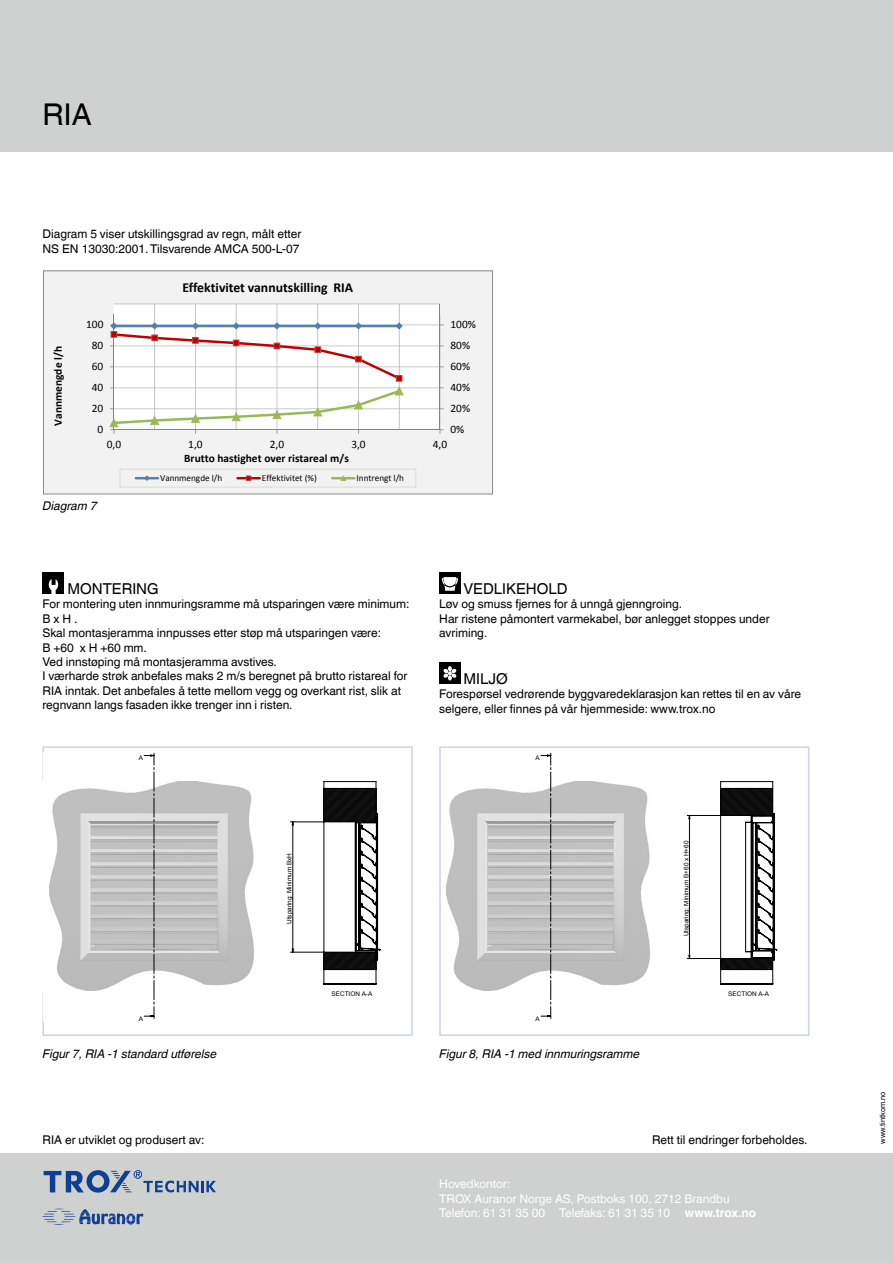
<style>
.page{position:relative;width:893px;height:1263px;background:#fff}
.page>*{position:absolute;margin:0;border:0;box-sizing:border-box;transform-origin:0 0}
.t1{font:30px "TROX Helvetica";color:#000}
.t2{font:15px "TROX Helvetica";color:#000}
.t3{font:700 13.65px "Calibri";letter-spacing:.005em;color:#000}
.t4{font:12px/14.4px "TROX Helvetica";color:#000}
.t5{font:12px/14.4px "TROX Helvetica";color:#fff}
.t6{font:italic 12px "TROX Helvetica";color:#000}
.t7{font:11.4px "Calibri";color:#000}
.t8{font:700 11.4px "Calibri";letter-spacing:.005em;color:#000}
.t9{font:9.15px "Calibri";letter-spacing:-.005em;color:#000}
.t10{font:7.5px "TROX Helvetica";color:#000}
.t11{font:6.45px "Arial";color:#000}
.s1{font-weight:700}
</style>
<div class="page">
<div style="left:0;top:1154px;width:893px;height:109px;background:#cfd0d0"></div>
<div style="left:0;top:0;width:893px;height:152px;background:#cfd0d0"></div>
<svg style="left:43px;top:1208px;width:100px;height:17px"></svg>
<svg style="left:44px;top:1170px;width:172px;height:22px"></svg>
<div style="left:439px;top:573px;width:21px;height:21px;background:#000"></div>
<svg style="left:442px;top:577px;width:16px;height:14px"></svg>
<div style="left:439px;top:663px;width:21px;height:21px;background:#000"></div>
<svg style="left:443px;top:666px;width:13px;height:14px"></svg>
<div style="left:43px;top:746px;width:370px;height:290px;border:2px solid #cad3ec"></div>
<div style="left:439px;top:746px;width:370px;height:290px;border:2px solid #cad3ec"></div>
<div style="left:43px;top:573px;width:21px;height:21px;background:#000"></div>
<svg style="left:49px;top:579px;width:9px;height:15px"></svg>
<div style="left:43px;top:752px;width:340px;height:270px;background:#fff"></div>
<img style="left:49px;top:782px;width:205px;height:208px">
<svg style="left:144px;top:753px;width:11px;height:265px"></svg>
<svg style="left:324px;top:781px;width:56px;height:203px"></svg>
<hr style="left:290px;top:822px;width:34px;height:1px;background:#000">
<hr style="left:290px;top:952px;width:34px;height:1px;background:#000">
<hr style="left:293px;top:822px;width:1px;height:130px;background:#000">
<div style="left:441px;top:752px;width:339px;height:270px;background:#fff"></div>
<img style="left:446px;top:782px;width:204px;height:208px">
<svg style="left:541px;top:753px;width:10px;height:265px"></svg>
<svg style="left:720px;top:781px;width:57px;height:203px"></svg>
<hr style="left:687px;top:815px;width:34px;height:1px;background:#000">
<hr style="left:687px;top:958px;width:34px;height:1px;background:#000">
<hr style="left:689px;top:815px;width:1px;height:143px;background:#000">
<svg style="left:43px;top:270px;width:450px;height:224px;fill:#f2f2f2"></svg>
<div style="left:64px;top:286px;width:50px;height:27px;background:#f2f2f2"></div>
<div style="left:440px;top:288px;width:47px;height:28px;background:#f2f2f2"></div>
<h1 class="t1" style="left:43px;top:97px;width:51px">RIA</h1>
<p class="t4" style="left:43px;top:227px;width:260px">Diagram 5 viser utskillingsgrad av regn, målt etter<br>NS EN 13030:2001. Tilsvarende AMCA 500-L-07</p>
<p class="t8" style="left:51px;top:426px;width:81px;rotate:-90deg">Vannmengde l/h</p>
<p class="t3" style="left:183px;top:279px;width:172px">Effektivitet vannutskilling RIA</p>
<p class="t7" style="left:86px;top:317px;width:19px">100</p>
<p class="t7" style="left:451px;top:317px;width:27px">100%</p>
<p class="t7" style="left:92px;top:338px;width:13px">80</p>
<p class="t7" style="left:451px;top:338px;width:21px">80%</p>
<p class="t7" style="left:92px;top:359px;width:13px">60</p>
<p class="t7" style="left:451px;top:359px;width:21px">60%</p>
<p class="t7" style="left:92px;top:380px;width:13px">40</p>
<p class="t7" style="left:451px;top:380px;width:21px">40%</p>
<p class="t7" style="left:92px;top:401px;width:13px">20</p>
<p class="t7" style="left:451px;top:401px;width:21px">20%</p>
<p class="t7" style="left:98px;top:422px;width:7px">0</p>
<p class="t7" style="left:451px;top:422px;width:15px">0%</p>
<p class="t7" style="left:107px;top:437px;width:16px">0,0</p>
<p class="t7" style="left:188px;top:437px;width:16px">1,0</p>
<p class="t7" style="left:270px;top:437px;width:16px">2,0</p>
<p class="t7" style="left:351px;top:437px;width:16px">3,0</p>
<p class="t7" style="left:433px;top:437px;width:16px">4,0</p>
<p class="t8" style="left:184px;top:451px;width:166px">Brutto hastighet over ristareal m/s</p>
<p class="t9" style="left:160px;top:472px;width:63px">Vannmengde l/h</p>
<p class="t9" style="left:262px;top:472px;width:57px">Effektivitet (%)</p>
<p class="t9" style="left:357px;top:472px;width:49px">Inntrengt l/h</p>
<p class="t6" style="left:43px;top:498px;width:56px">Diagram 7</p>
<p class="t2" style="left:67px;top:580px;width:93px">MONTERING</p>
<p class="t4" style="left:43px;top:597px;width:368px">For montering uten innmuringsramme må utsparingen være minimum:<br>B x H .<br>Skal montasjeramma innpusses etter støp må utsparingen være:<br>B +60 x H +60 mm.<br>Ved innstøping må montasjeramma avstives.<br>I værharde strøk anbefales maks 2 m/s beregnet på brutto ristareal for RIA inntak. Det anbefales å tette mellom vegg og overkant rist, slik at regnvann langs fasaden ikke trenger inn i risten.</p>
<p class="t11" style="left:139px;top:754px;width:6px">A</p>
<p class="t2" style="left:463px;top:580px;width:106px">VEDLIKEHOLD</p>
<p class="t4" style="left:439px;top:597px;width:332px">Løv og smuss fjernes for å unngå gjenngroing.<br>Har ristene påmontert varmekabel, bør anlegget stoppes under avriming.</p>
<p class="t2" style="left:463px;top:670px;width:46px">MILJØ</p>
<p class="t4" style="left:439px;top:687px;width:363px">Forespørsel vedrørende byggvaredeklarasjon kan rettes til en av våre selgere, eller finnes på vår hjemmeside: www.trox.no</p>
<p class="t11" style="left:536px;top:754px;width:6px">A</p>
<p class="t11" style="left:139px;top:1014px;width:6px">A</p>
<p class="t11" style="left:285px;top:924px;width:72px;rotate:-90deg">Utsparing: Minimum BxH</p>
<p class="t11" style="left:332px;top:989px;width:42px">SECTION A-A</p>
<p class="t11" style="left:536px;top:1014px;width:6px">A</p>
<p class="t11" style="left:682px;top:936px;width:97px;rotate:-90deg">Utsparing: Minimum B+60 x H+60</p>
<p class="t11" style="left:728px;top:989px;width:42px">SECTION A-A</p>
<p class="t6" style="left:43px;top:1046px;width:176px">Figur 7, RIA -1 standard utførelse</p>
<p class="t6" style="left:439px;top:1046px;width:202px">Figur 8, RIA -1 med innmuringsramme</p>
<p class="t4" style="left:43px;top:1133px;width:163px">RIA er utviklet og produsert av:</p>
<p class="t4" style="left:652px;top:1133px;width:157px">Rett til endringer forbeholdes.</p>
<p class="t5" style="left:439px;top:1177px;width:318px">Hovedkontor:<br>TROX Auranor Norge AS, Postboks 100, 2712 Brandbu<br>Telefon: 61 31 35 00 Telefaks: 61 31 35 10 <span class="s1">www.trox.no</span></p>
<p class="t10" style="left:878px;top:1144px;width:54px;rotate:-90deg">www.tintkom.no</p>
</div>
